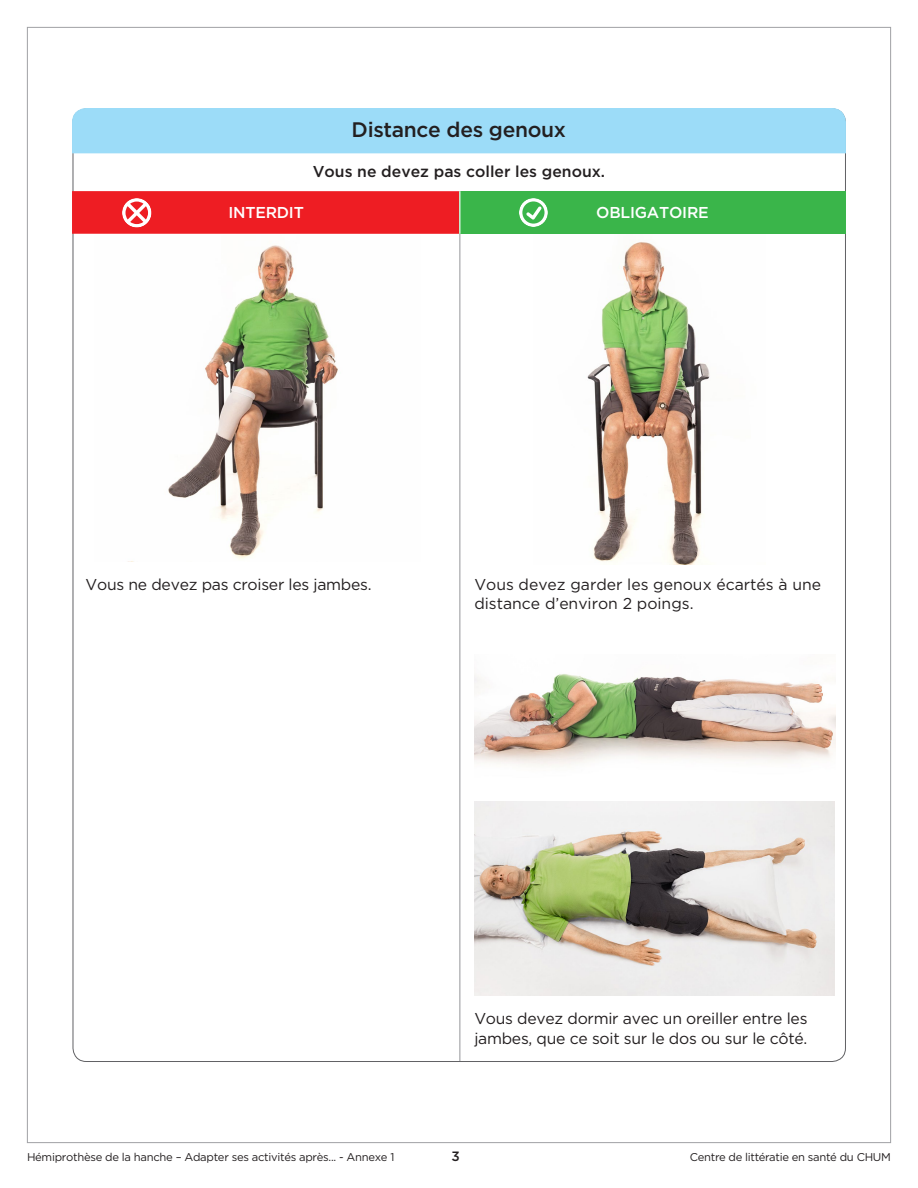
<style>
.page{position:relative;width:918px;height:1188px;background:#fff}
.page>*{position:absolute;margin:0;border:0;box-sizing:border-box;transform-origin:0 0}
.t1{font:500 21px "Gotham";letter-spacing:-.015em;color:#231f20}
.t2{font:15.75px/19.5px "Gotham";letter-spacing:-.015em;color:#231f20}
.t3{font:500 15.75px "Gotham";color:#231f20}
.t4{font:500 15.75px "Gotham";color:#fff}
.t5{font:500 13.5px "Gotham";color:#231f20}
.t6{font:11.25px "Gotham";letter-spacing:-.025em;color:#231f20}
</style>
<div class="page">
<img style="left:168px;top:245px;width:170px;height:314px">
<img style="left:587px;top:241px;width:123px;height:324px">
<div style="left:72px;top:108px;width:774px;height:46px;background:#9cdcf8"></div>
<img style="left:475px;top:674px;width:360px;height:92px">
<img style="left:475px;top:801px;width:359px;height:195px">
<hr style="left:459px;top:234px;width:1px;height:827px;background:#a0a1a5">
<div style="left:72px;top:191px;width:387px;height:43px;background:#ee1d23"></div>
<div style="left:459px;top:191px;width:387px;height:43px;background:#3ab54a"></div>
<hr style="left:459px;top:191px;width:1px;height:43px;background:#fff">
<svg style="left:519px;top:198px;width:29px;height:29px"></svg>
<svg style="left:122px;top:198px;width:29px;height:30px"></svg>
<h1 class="t1" style="left:352px;top:117px;width:216px">Distance des genoux</h1>
<p class="t3" style="left:313px;top:162px;width:294px">Vous ne devez pas coller les genoux.</p>
<p class="t4" style="left:229px;top:203px;width:29px">inter</p>
<p class="t4" style="left:277px;top:203px;width:20px">dit</p>
<p class="t4" style="left:596px;top:203px;width:62px">Obligatoire</p>
<p class="t2" style="left:86px;top:575px;width:288px">Vous ne devez pas croiser les jambes.</p>
<p class="t2" style="left:474px;top:575px;width:348px">Vous devez garder les genoux écartés à une distance d’environ 2 poings.</p>
<p class="t2" style="left:474px;top:1009px;width:335px">Vous devez dormir avec un oreiller entre les jambes, que ce soit sur le dos ou sur le côté.</p>
<p class="t6" style="left:27px;top:1150px;width:369px">Hémiprothèse de la hanche – Adapter ses activités après... - Annexe 1</p>
<p class="t5" style="left:451px;top:1148px;width:10px">3</p>
<p class="t6" style="left:690px;top:1150px;width:203px">Centre de littératie en santé du CHUM</p>
</div>
